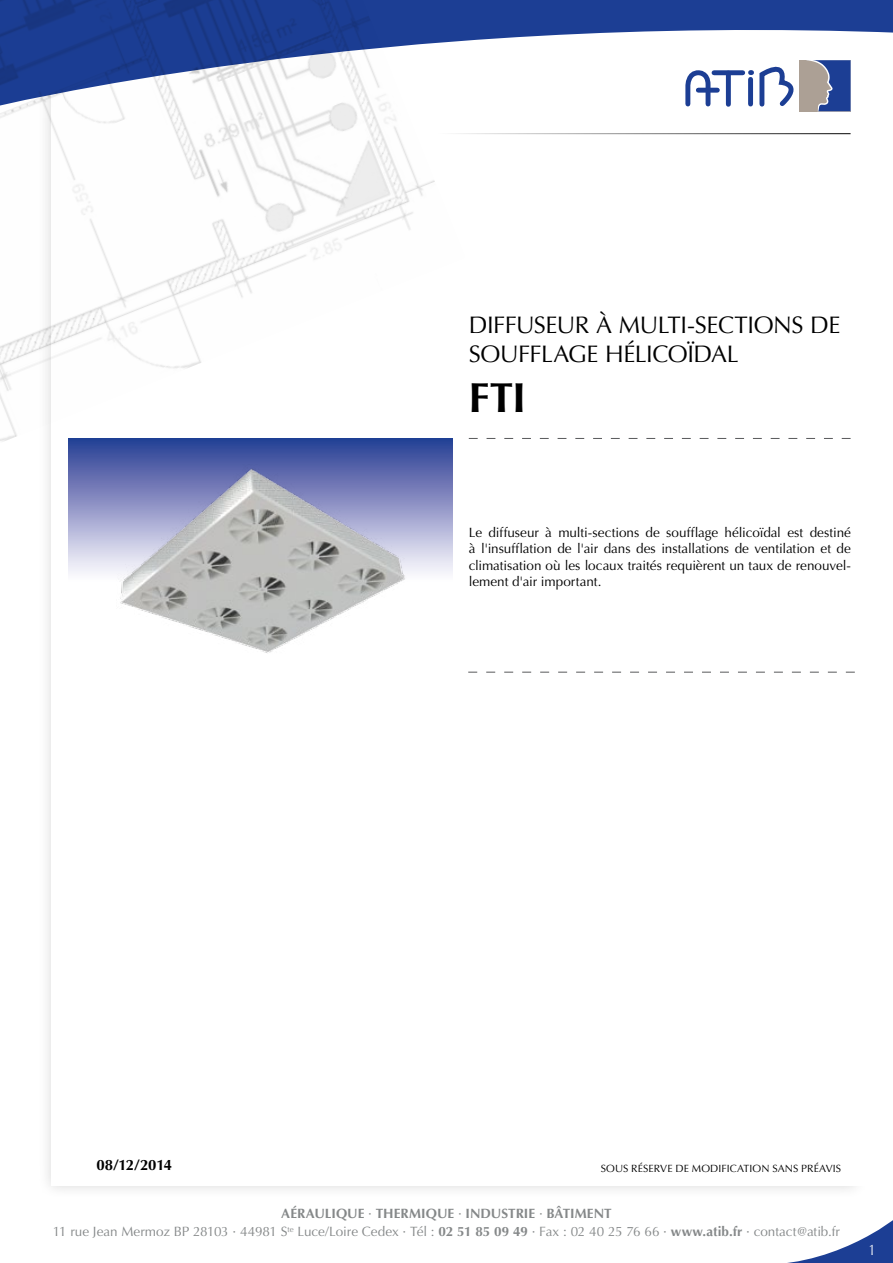
<style>
.page{position:relative;width:893px;height:1263px;background:#fff}
.page>*{position:absolute;margin:0;border:0;box-sizing:border-box;transform-origin:0 0}
.t1{font:700 42px "Optima";color:#000}
.t2{font:24px/28.8px "Optima";letter-spacing:-.015em;color:#000}
.t3{font:700 15px "Optima";letter-spacing:-.02em;color:#000}
.t4{font:15px "Optima";color:#fff;scale:.8 1}
.t5{font:13.5px/16.2px "Optima";color:#000;text-align:justify}
.t6{font:13.5px/18px "Optima";letter-spacing:-.005em;color:#858889;text-align:center}
.t7{font:10.5px "Optima";letter-spacing:.01em;color:#000}
.s1{font-weight:700}
</style>
<div class="page">
<div style="left:37px;top:0;width:832px;height:1199px;background:#000;opacity:.15"></div>
<div style="left:64px;top:0;width:829px;height:1185px;background:#fff"></div>
<svg style="left:68px;top:524px;width:385px;height:50px;background:#d3d4e9"></svg>
<svg style="left:787px;top:1220px;width:106px;height:43px"></svg>
<hr style="left:438px;top:133px;width:413px;height:1px;background:#000">
<svg style="left:469px;top:438px;width:382px;height:1px"></svg>
<svg style="left:465px;top:0;width:428px;height:107px"></svg>
<img style="left:0;top:0;width:465px;height:524px">
<svg style="left:684px;top:73px;width:29px;height:34px"></svg>
<div style="left:698px;top:88px;width:19px;height:5px;background:#1c3e94"></div>
<div style="left:726px;top:73px;width:5px;height:31px;background:#1c3e94"></div>
<div style="left:714px;top:70px;width:29px;height:5px;background:#1c3e94"></div>
<div style="left:748px;top:79px;width:5px;height:25px;background:#1c3e94"></div>
<svg style="left:751px;top:59px;width:100px;height:53px"></svg>
<svg style="left:468px;top:672px;width:387px;height:1px"></svg>
<img style="left:116px;top:465px;width:291px;height:188px">
<h2 class="t2" style="left:469px;top:311px;width:373px">diffuseur à multi-sections de soufflage hélicoïdal</h2>
<h1 class="t1" style="left:469px;top:374px;width:38px">FTI</h1>
<p class="t5" style="left:469px;top:525px;width:384px">Le diffuseur à multi-sections de soufflage hélicoïdal est destiné à l'insufflation de l'air dans des installations de ventilation et de climatisation où les locaux traités requièrent un taux de renouvel&shy;lement d'air important.</p>
<p class="t3" style="left:96px;top:1156px;width:77px">08/12/2014</p>
<p class="t7" style="left:601px;top:1162px;width:241px">Sous réserve de modification sans préavis</p>
<p class="t6" style="left:53px;top:1205px;width:788px"><span class="s1">AÉRAULIQUE</span> · <span class="s1">THERMIQUE</span> · <span class="s1">INDUSTRIE</span> · <span class="s1">BÂTIMENT<br></span>11 rue Jean Mermoz BP 28103 · 44981 S<sup>te</sup> Luce/Loire Cedex · Tél : <span class="s1">02 51 85 09 49</span> · Fax : 02 40 25 76 66 · <span class="s1">WWW.ATIB.FR</span> · contact@atib.fr</p>
<p class="t4" style="left:869px;top:1241px;width:10px">1</p>
</div>
